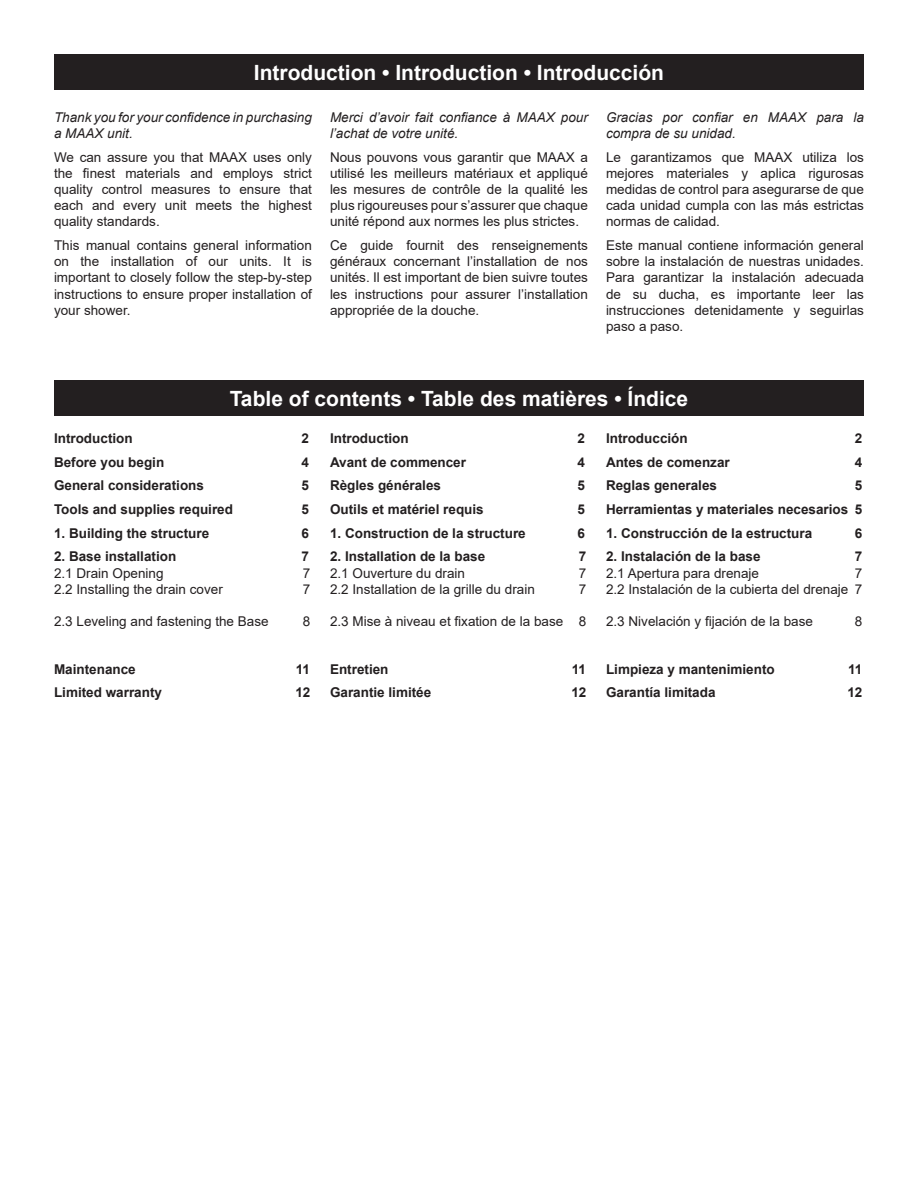
<style>
.page{position:relative;width:918px;height:1188px;background:#fff}
.page>*{position:absolute;margin:0;border:0;box-sizing:border-box;transform-origin:0 0}
.t1{font:700 21px "Arial";color:#fff}
.Texte_courant{font:13.5px/16.2px "Arial";color:#231f20;text-align:justify}
.Tables_des_matières{font:700 13.5px "Arial";color:#231f20}
.Tables_des_matières-2{font:13.5px "Arial";color:#231f20}
.Texte_courant-2{font:700 13.5px "Arial";color:#231f20}
.Texte_courant-3{font:italic 13.5px/16.2px "Arial";color:#231f20}
</style>
<div class="page">
<div style="left:54px;top:54px;width:810px;height:36px;background:#231f20"></div>
<div style="left:54px;top:380px;width:810px;height:36px;background:#231f20"></div>
<p class="t1" style="left:254px;top:57px;width:412px">Introduction • Introduction • Introducción</p>
<p class="Texte_courant-3" style="left:54px;top:109px;width:259px">Thank you for your confidence in purchasing a MAAX unit.</p>
<p class="Texte_courant" style="left:54px;top:149px;width:260px">We can assure you that MAAX uses only the finest materials and employs strict quality control measures to ensure that each and every unit meets the highest quality standards.</p>
<p class="Texte_courant" style="left:54px;top:237px;width:259px">This manual contains general information on the installation of our units. It is important to closely follow the step-by-step instructions to ensure proper installation of your shower.</p>
<p class="Texte_courant-3" style="left:330px;top:109px;width:259px">Merci d’avoir fait confiance à MAAX pour l’achat de votre unité.</p>
<p class="Texte_courant" style="left:330px;top:149px;width:259px">Nous pouvons vous garantir que MAAX a utilisé les meilleurs matériaux et appliqué les mesures de contrôle de la qualité les plus rigoureuses pour s’assurer que chaque unité répond aux normes les plus strictes.</p>
<p class="Texte_courant" style="left:330px;top:237px;width:260px">Ce guide fournit des renseignements généraux concernant l’installation de nos unités. Il est important de bien suivre toutes les instructions pour assurer l’installation appropriée de la douche.</p>
<p class="Texte_courant-3" style="left:606px;top:109px;width:259px">Gracias por confiar en MAAX para la compra de su unidad.</p>
<p class="Texte_courant" style="left:606px;top:149px;width:259px">Le garantizamos que MAAX utiliza los mejores materiales y aplica rigurosas medidas de control para asegurarse de que cada unidad cumpla con las más estrictas normas de calidad.</p>
<p class="Texte_courant" style="left:606px;top:237px;width:259px">Este manual contiene información general sobre la instalación de nuestras unidades.<br>Para garantizar la instalación adecuada de su ducha, es importante leer las instrucciones detenidamente y seguirlas paso a paso.</p>
<p class="t1" style="left:230px;top:384px;width:460px">Table of contents • Table des matières • Índice</p>
<p class="Tables_des_matières" style="left:54px;top:429px;width:80px">Introduction</p>
<p class="Tables_des_matières" style="left:301px;top:429px;width:9px">2</p>
<p class="Tables_des_matières" style="left:54px;top:452px;width:112px">Before you begin</p>
<p class="Tables_des_matières" style="left:301px;top:452px;width:9px">4</p>
<p class="Tables_des_matières" style="left:54px;top:476px;width:152px">General considerations</p>
<p class="Tables_des_matières" style="left:301px;top:476px;width:9px">5</p>
<p class="Tables_des_matières" style="left:54px;top:500px;width:181px">Tools and supplies required</p>
<p class="Tables_des_matières" style="left:301px;top:500px;width:9px">5</p>
<p class="Tables_des_matières" style="left:54px;top:523px;width:157px">1. Building the structure</p>
<p class="Tables_des_matières" style="left:301px;top:523px;width:9px">6</p>
<p class="Tables_des_matières" style="left:54px;top:547px;width:124px">2. Base installation</p>
<p class="Tables_des_matières" style="left:301px;top:547px;width:9px">7</p>
<p class="Tables_des_matières-2" style="left:54px;top:564px;width:111px">2.1 Drain Opening</p>
<p class="Tables_des_matières-2" style="left:303px;top:564px;width:9px">7</p>
<p class="Tables_des_matières-2" style="left:54px;top:580px;width:170px">2.2 Installing the drain cover</p>
<p class="Tables_des_matières-2" style="left:303px;top:580px;width:9px">7</p>
<p class="Tables_des_matières-2" style="left:54px;top:612px;width:216px">2.3 Leveling and fastening the Base</p>
<p class="Tables_des_matières-2" style="left:303px;top:612px;width:9px">8</p>
<p class="Tables_des_matières" style="left:54px;top:659px;width:83px">Maintenance</p>
<p class="Tables_des_matières" style="left:296px;top:659px;width:16px">11</p>
<p class="Tables_des_matières" style="left:54px;top:683px;width:110px">Limited warranty</p>
<p class="Tables_des_matières" style="left:295px;top:683px;width:17px">12</p>
<p class="Tables_des_matières" style="left:330px;top:429px;width:80px">Introduction</p>
<p class="Tables_des_matières" style="left:577px;top:429px;width:9px">2</p>
<p class="Tables_des_matières" style="left:330px;top:452px;width:138px">Avant de commencer</p>
<p class="Tables_des_matières" style="left:577px;top:452px;width:9px">4</p>
<p class="Tables_des_matières" style="left:330px;top:476px;width:113px">Règles générales</p>
<p class="Tables_des_matières" style="left:577px;top:476px;width:9px">5</p>
<p class="Tables_des_matières" style="left:330px;top:500px;width:155px">Outils et matériel requis</p>
<p class="Tables_des_matières" style="left:577px;top:500px;width:9px">5</p>
<p class="Tables_des_matières" style="left:330px;top:523px;width:197px">1. Construction de la structure</p>
<p class="Tables_des_matières" style="left:577px;top:523px;width:9px">6</p>
<p class="Tables_des_matières" style="left:330px;top:547px;width:157px">2. Installation de la base</p>
<p class="Tables_des_matières" style="left:579px;top:547px;width:9px">7</p>
<p class="Tables_des_matières-2" style="left:330px;top:564px;width:137px">2.1 Ouverture du drain</p>
<p class="Tables_des_matières-2" style="left:579px;top:564px;width:9px">7</p>
<p class="Tables_des_matières-2" style="left:330px;top:580px;width:206px">2.2 Installation de la grille du drain</p>
<p class="Tables_des_matières-2" style="left:579px;top:580px;width:9px">7</p>
<p class="Tables_des_matières-2" style="left:330px;top:612px;width:258px">2.3 Mise à niveau et fixation de la base 8</p>
<p class="Tables_des_matières" style="left:330px;top:659px;width:60px">Entretien</p>
<p class="Tables_des_matières" style="left:572px;top:659px;width:16px">11</p>
<p class="Tables_des_matières" style="left:330px;top:683px;width:103px">Garantie limitée</p>
<p class="Tables_des_matières" style="left:571px;top:683px;width:17px">12</p>
<p class="Texte_courant-2" style="left:606px;top:429px;width:83px">Introducción</p>
<p class="Texte_courant-2" style="left:855px;top:429px;width:9px">2</p>
<p class="Texte_courant-2" style="left:606px;top:452px;width:125px">Antes de comenzar</p>
<p class="Texte_courant-2" style="left:855px;top:452px;width:9px">4</p>
<p class="Texte_courant-2" style="left:606px;top:476px;width:113px">Reglas generales</p>
<p class="Texte_courant-2" style="left:855px;top:476px;width:9px">5</p>
<p class="Texte_courant-2" style="left:606px;top:500px;width:258px">Herramientas y materiales necesarios 5</p>
<p class="Texte_courant-2" style="left:606px;top:523px;width:208px">1. Construcción de la estructura</p>
<p class="Texte_courant-2" style="left:855px;top:523px;width:9px">6</p>
<p class="Texte_courant-2" style="left:606px;top:547px;width:156px">2. Instalación de la base</p>
<p class="Texte_courant-2" style="left:855px;top:547px;width:9px">7</p>
<p class="Tables_des_matières-2" style="left:606px;top:564px;width:155px">2.1 Apertura para drenaje</p>
<p class="Tables_des_matières-2" style="left:855px;top:564px;width:9px">7</p>
<p class="Tables_des_matières-2" style="left:606px;top:580px;width:258px">2.2 Instalación de la cubierta del drenaje 7</p>
<p class="Tables_des_matières-2" style="left:606px;top:612px;width:209px">2.3 Nivelación y fijación de la base</p>
<p class="Tables_des_matières-2" style="left:855px;top:612px;width:9px">8</p>
<p class="Texte_courant-2" style="left:606px;top:659px;width:170px">Limpieza y mantenimiento</p>
<p class="Texte_courant-2" style="left:848px;top:659px;width:16px">11</p>
<p class="Texte_courant-2" style="left:606px;top:683px;width:111px">Garantía limitada</p>
<p class="Texte_courant-2" style="left:847px;top:683px;width:17px">12</p>
</div>
